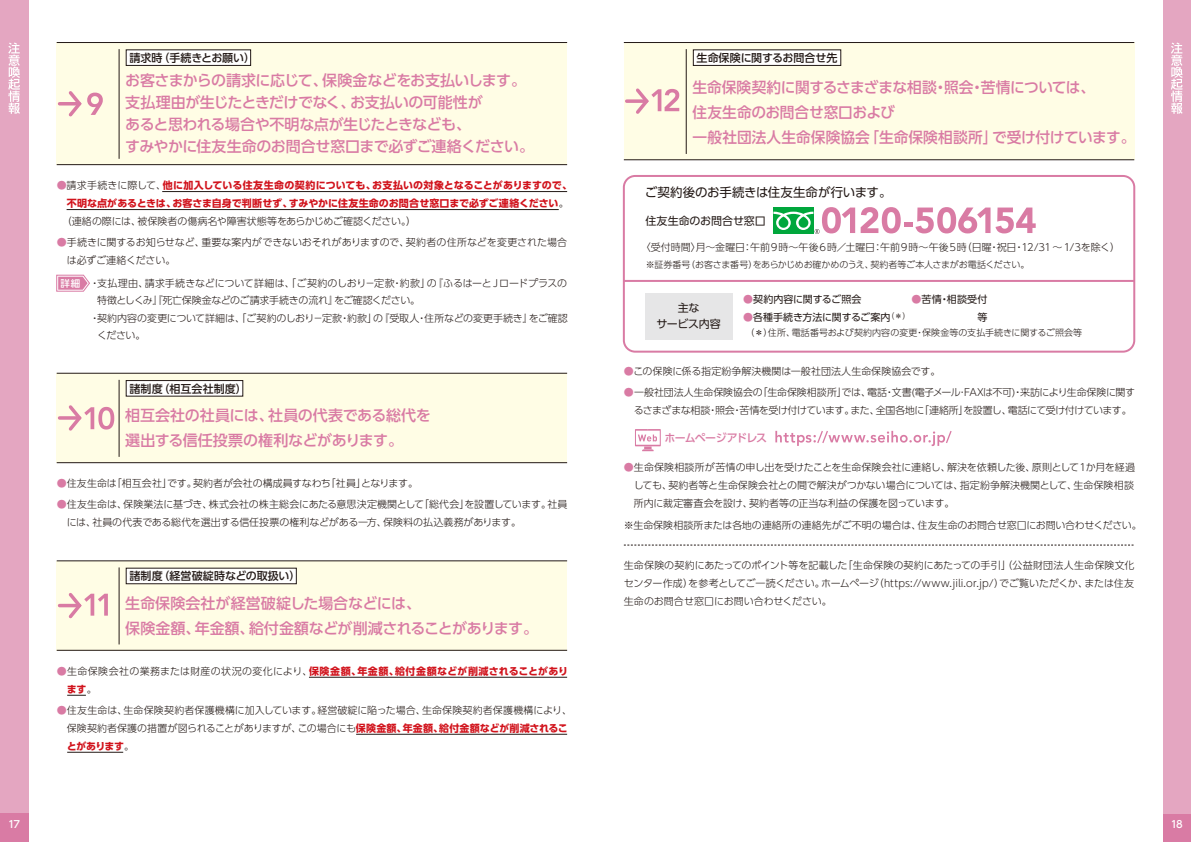
<style>
.page{position:relative;width:1191px;height:842px;background:#fff}
.page>*{position:absolute;margin:0;border:0;box-sizing:border-box;transform-origin:0 0}
.t1{font:500 15px/25px "UD Shin Go Pro";letter-spacing:-.02em;color:#d97ba4}
.t2{font:12.5px "UD Shin Go Pro";letter-spacing:-.005em;color:#231916}
.t3{font:500 11px "UD Shin Go Pro";color:#231916}
.t4{font:11px/16px "UD Shin Go Pro";letter-spacing:-.01em;color:#231916;text-align:center}
.t5{font:500 11px "UD Shin Go Pro";letter-spacing:-.08em;color:#d97ba4}
.t6{font:300 10px/18px "UD Shin Go Pro";letter-spacing:-.01em;color:#231916}
.t7{font:300 10px/18px "UD Shin Go Pro";letter-spacing:-.035em;color:#231916}
.t8{font:700 10px "UD Shin Go Pro";letter-spacing:.005em;color:#d1131c}
.t9{font:700 10px/18px "UD Shin Go Pro";letter-spacing:.035em;color:#d1131c}
.t10{font:10px "UD Shin Go Pro";letter-spacing:-.015em;color:#231916}
.t11{font:10px "UD Shin Go Pro";letter-spacing:.005em;color:#231916}
.t12{font:500 10px "UD Shin Go Pro";color:#fff}
.t13{font:500 9.5px "UD Shin Go Pro";color:#fff}
.t14{font:300 9px "UD Shin Go Pro";letter-spacing:-.01em;color:#231916}
.s1{font-weight:300;color:#d97ba4}
.s2{font-weight:300;color:#231916}
.s3{color:#d97ba4}
.s4{font-weight:700;color:#d1131c}
</style>
<div class="page">
<div style="left:624px;top:43px;width:510px;height:117px;background:#fffde5"></div>
<svg style="left:626px;top:99px;width:6px;height:4px"></svg>
<hr style="left:624px;top:42px;width:510px;height:1px;background:#231916">
<hr style="left:624px;top:159px;width:510px;height:1px;background:#231916">
<hr style="left:686px;top:49px;width:1px;height:105px;background:#231916">
<div style="left:693px;top:50px;width:147px;height:15px;background:#fff"></div>
<div style="left:693px;top:49px;width:148px;height:17px;border:1px solid #231916"></div>
<div style="left:623px;top:175px;width:512px;height:178px;border:2px solid #d97ba4;border-radius:11px"></div>
<hr style="left:624px;top:280px;width:510px;height:2px;background:#d97ba4">
<svg style="left:775px;top:431px;width:176px;height:15px"></svg>
<svg style="left:773px;top:207px;width:262px;height:27px"></svg>
<svg style="left:624px;top:545px;width:510px;height:1px"></svg>
<svg style="left:635px;top:429px;width:26px;height:22px"></svg>
<div style="left:645px;top:293px;width:87px;height:47px;background:#e6e6e7"></div>
<svg style="left:632px;top:88px;width:47px;height:26px"></svg>
<div style="left:57px;top:373px;width:510px;height:90px;background:#fffde5"></div>
<div style="left:57px;top:561px;width:510px;height:89px;background:#fffde5"></div>
<div style="left:57px;top:43px;width:510px;height:122px;background:#fffde5"></div>
<svg style="left:60px;top:416px;width:6px;height:4px"></svg>
<hr style="left:57px;top:373px;width:510px;height:1px;background:#231916">
<hr style="left:57px;top:462px;width:510px;height:1px;background:#231916">
<hr style="left:119px;top:380px;width:1px;height:77px;background:#231916">
<div style="left:126px;top:381px;width:117px;height:15px;background:#fff"></div>
<div style="left:126px;top:380px;width:117px;height:16px;border:1px solid #231916"></div>
<hr style="left:60px;top:604px;width:19px;height:3px;background:#d97ba4">
<hr style="left:57px;top:560px;width:510px;height:1px;background:#231916">
<hr style="left:57px;top:650px;width:510px;height:1px;background:#231916">
<hr style="left:119px;top:567px;width:1px;height:77px;background:#231916">
<div style="left:126px;top:568px;width:170px;height:16px;background:#fff"></div>
<div style="left:126px;top:568px;width:171px;height:16px;border:1px solid #231916"></div>
<svg style="left:60px;top:102px;width:6px;height:4px"></svg>
<hr style="left:57px;top:42px;width:510px;height:1px;background:#231916">
<hr style="left:57px;top:164px;width:510px;height:1px;background:#231916">
<hr style="left:119px;top:49px;width:1px;height:110px;background:#231916">
<div style="left:126px;top:50px;width:125px;height:15px;background:#fff"></div>
<div style="left:126px;top:49px;width:125px;height:17px;border:1px solid #231916"></div>
<svg style="left:66px;top:593px;width:42px;height:26px"></svg>
<svg style="left:66px;top:405px;width:48px;height:26px"></svg>
<svg style="left:56px;top:274px;width:34px;height:18px"></svg>
<svg style="left:66px;top:91px;width:37px;height:26px"></svg>
<hr style="left:309px;top:677px;width:258px;height:1px;background:#231916">
<svg style="left:67px;top:695px;width:19px;height:1px"></svg>
<hr style="left:356px;top:734px;width:211px;height:1px;background:#231916">
<hr style="left:67px;top:752px;width:56px;height:1px;background:#231916">
<hr style="left:162px;top:191px;width:405px;height:1px;background:#231916">
<hr style="left:67px;top:209px;width:492px;height:1px;background:#231916">
<div style="left:0;top:0;width:28px;height:842px;background:#e4a6c1"></div>
<div style="left:0;top:814px;width:28px;height:28px;background:#d97ba4"></div>
<svg style="left:8px;top:43px;width:12px;height:71px"></svg>
<div style="left:1162px;top:0;width:29px;height:842px;background:#e4a6c1"></div>
<div style="left:1162px;top:814px;width:29px;height:28px;background:#d97ba4"></div>
<svg style="left:1171px;top:43px;width:11px;height:71px"></svg>
<p class="t3" style="left:129px;top:49px;width:127px">請求時（手続きとお願い）</p>
<h1 class="t1" style="left:125px;top:69px;width:410px;line-height:22px">お客さまからの請求に応じて、保険金などをお支払いします。支払理由が生じたときだけでなく、お支払いの可能性が<br>あると思われる場合や不明な点が生じたときなども、<br>すみやかに住友生命のお問合せ窓口まで必ずご連絡ください。</h1>
<p class="t8" style="left:57px;top:177px;width:517px"><span class="s1">●</span><span class="s2">請求手続きに際して、</span>他に加入している住友生命の契約についても、お支払いの対象となることがありますので、</p>
<p class="t8" style="left:67px;top:195px;width:503px">不明な点があるときは、お客さま自身で判断せず、すみやかに住友生命のお問合せ窓口まで必ずご連絡ください<span class="s2">。</span></p>
<p class="t6" style="left:57px;top:212px;width:361px">　（連絡の際には、被保険者の傷病名や障害状態等をあらかじめご確認ください。）</p>
<p class="t6" style="left:67px;top:233px;width:502px;text-indent:-10px"><span class="s3">●</span>手続きに関するお知らせなど、重要な案内ができないおそれがありますので、契約者の住所などを変更された場合は必ずご連絡ください。</p>
<p class="t6" style="left:97px;top:274px;width:471px;line-height:17px;text-indent:-8px">・支払理由、請求手続きなどについて詳細は、「ご契約のしおり－定款・約款」の『ふるはーとJロードプラスの特徴としくみ』『死亡保険金などのご請求手続きの流れ』をご確認ください。</p>
<p class="t6" style="left:97px;top:309px;width:472px;line-height:17px;text-indent:-8px">・契約内容の変更について詳細は、「ご契約のしおり－定款・約款」の『受取人・住所などの変更手続き』をご確認ください。</p>
<p class="t13" style="left:61px;top:275px;width:21px">詳細</p>
<p class="t3" style="left:129px;top:380px;width:119px">諸制度（相互会社制度）</p>
<h1 class="t1" style="left:125px;top:402px;width:307px">相互会社の社員には、社員の代表である総代を選出する信任投票の権利などがあります。</h1>
<p class="t6" style="left:57px;top:474px;width:363px"><span class="s3">●</span>住友生命は「相互会社」です。契約者が会社の構成員すなわち「社員」となります。</p>
<p class="t6" style="left:67px;top:495px;width:502px;text-indent:-10px"><span class="s3">●</span>住友生命は、保険業法に基づき、株式会社の株主総会にあたる意思決定機関として「総代会」を設置しています。社員には、社員の代表である総代を選出する信任投票の権利などがある一方、保険料の払込義務があります。</p>
<p class="t3" style="left:129px;top:567px;width:173px">諸制度（経営破綻時などの取扱い）</p>
<h1 class="t1" style="left:125px;top:590px;width:414px">生命保険会社が経営破綻した場合などには、<br>保険金額、年金額、給付金額などが削減されることがあります。</h1>
<p class="t9" style="left:67px;top:662px;width:503px;text-indent:-10px"><span class="s1">●</span><span class="s2">生命保険会社の業務または財産の状況の変化により、</span>保険金額、年金額、給付金額などが削減されることがあります<span class="s2">。</span></p>
<p class="t6" style="left:67px;top:701px;width:507px;text-indent:-10px"><span class="s3">●</span>住友生命は、生命保険契約者保護機構に加入しています。経営破綻に陥った場合、生命保険契約者保護機構により、保険契約者保護の措置が図られることがありますが、この場合にも<span class="s4">保険金額、年金額、給付金額などが削減されることがあります</span>。</p>
<p class="t3" style="left:696px;top:49px;width:142px">生命保険に関するお問合せ先</p>
<h1 class="t1" style="left:692px;top:74px;width:444px">生命保険契約に関するさまざまな相談・照会・苦情については、<br>住友生命のお問合せ窓口および<br>一般社団法人生命保険協会「生命保険相談所」で受け付けています。</h1>
<p class="t2" style="left:645px;top:182px;width:248px">ご契約後のお手続きは住友生命が行います。</p>
<p class="t4" style="left:645px;top:212px;width:122px">住友生命のお問合せ窓口</p>
<p class="t6" style="left:640px;top:238px;width:481px">〈受付時間〉月～金曜日：午前９時～午後６時／土曜日：午前９時～午後５時（日曜・祝日・12/31 ～1/3を除く）</p>
<p class="t14" style="left:646px;top:257px;width:385px">※証券番号（お客さま番号）をあらかじめお確かめのうえ、契約者等ご本人さまがお電話ください。</p>
<p class="t4" style="left:656px;top:300px;width:66px">主な<br>サービス内容</p>
<p class="t11" style="left:743px;top:291px;width:256px"><span class="s3">●</span>契約内容に関するご照会　　　　　<span class="s3">●</span>苦情・相談受付　</p>
<p class="t10" style="left:743px;top:309px;width:246px"><span class="s3">●</span>各種手続き方法に関するご案内<sup>（＊）　　　　</sup> <sup>　　　　</sup> 等</p>
<p class="t14" style="left:745px;top:326px;width:338px">（＊）住所、電話番号および契約内容の変更・保険金等の支払手続きに関するご照会等</p>
<p class="t6" style="left:624px;top:362px;width:318px"><span class="s3">●</span>この保険に係る指定紛争解決機関は一般社団法人生命保険協会です。</p>
<p class="t7" style="left:634px;top:383px;width:503px;text-indent:-10px"><span class="s3">●</span>一般社団法人生命保険協会の「生命保険相談所」では、電話・文書(電子メール･FAXは不可)・来訪により生命保険に関するさまざまな相談・照会・苦情を受け付けています。また、全国各地に「連絡所」を設置し、電話にて受け付けています。</p>
<p class="t5" style="left:664px;top:429px;width:104px">ホームページアドレス</p>
<p class="t6" style="left:634px;top:458px;width:502px;text-align:justify;text-indent:-10px"><span class="s3">●</span>生命保険相談所が苦情の申し出を受けたことを生命保険会社に連絡し、解決を依頼した後、原則として１か月を経過しても、契約者等と生命保険会社との間で解決がつかない場合については、指定紛争解決機関として、生命保険相談所内に裁定審査会を設け、契約者等の正当な利益の保護を図っています。</p>
<p class="t6" style="left:624px;top:516px;width:519px">※生命保険相談所または各地の連絡所の連絡先がご不明の場合は、住友生命のお問合せ窓口にお問い合わせください。</p>
<p class="t6" style="left:624px;top:556px;width:512px;text-align:justify">生命保険の契約にあたってのポイント等を記載した「生命保険の契約にあたっての手引」（公益財団法人生命保険文化センター作成）を参考としてご一読ください。ホームページ（https://www.jili.or.jp/）でご覧いただくか、または住友生命のお問合せ窓口にお問い合わせください。</p>
<p class="t12" style="left:8px;top:816px;width:13px">17</p>
<p class="t12" style="left:1170px;top:816px;width:13px">18</p>
</div>
